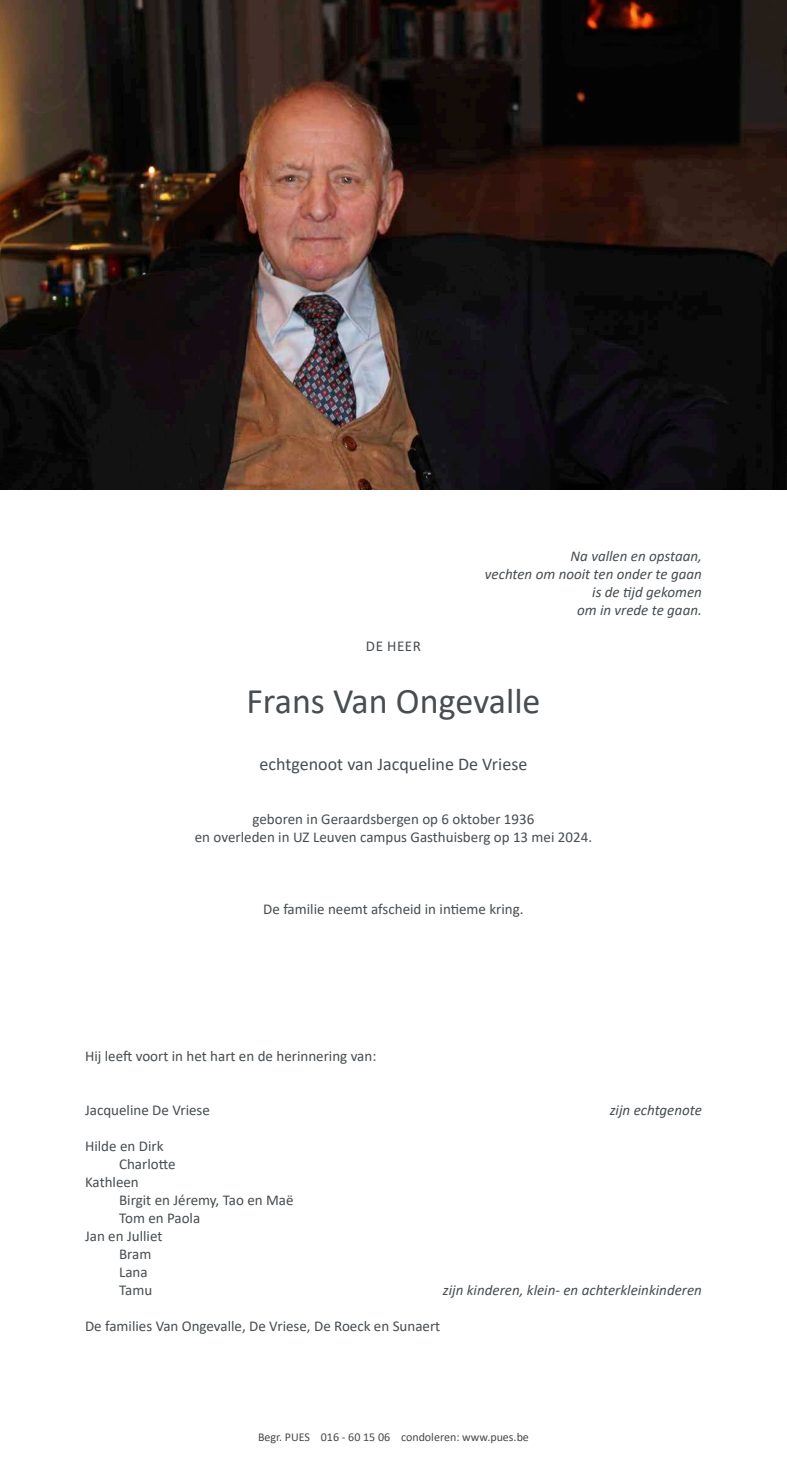
<style>
.page{position:relative;width:787px;height:1467px;background:#fff}
.page>*{position:absolute;margin:0;border:0;box-sizing:border-box;transform-origin:0 0}
.t1{font:36px "Calibri";color:#474d51}
.t2{font:18px "Calibri";color:#474d51}
.t3{font:15px/18px "Calibri";color:#474d51;text-align:center}
.t4{font:italic 15px/18px "Calibri";color:#474d51;text-align:right}
.t5{font:12px "Calibri";color:#474a4b}
</style>
<div class="page">
<img style="left:0;top:0;width:787px;height:489px">
<p class="t4" style="left:485px;top:547px;width:218px">Na vallen en opstaan,<br>vechten om nooit ten onder te gaan is de tijd gekomen<br>om in vrede te gaan.</p>
<p class="t3" style="left:366px;top:637px;width:57px">DE HEER</p>
<h1 class="t1" style="left:246px;top:676px;width:295px">Frans Van Ongevalle</h1>
<p class="t2" style="left:260px;top:752px;width:269px">echtgenoot van Jacqueline De Vriese</p>
<p class="t3" style="left:195px;top:810px;width:399px">geboren in Geraardsbergen op 6 oktober 1936<br>en overleden in UZ Leuven campus Gasthuisberg op 13 mei 2024.</p>
<p class="t3" style="left:263px;top:900px;width:262px">De familie neemt afscheid in intieme kring.</p>
<p class="t3" style="left:85px;top:1047px;width:293px">Hij leeft voort in het hart en de herinnering van:</p>
<p class="t3" style="left:85px;top:1101px;width:126px">Jacqueline De Vriese</p>
<p class="t4" style="left:609px;top:1101px;width:94px">zijn echtgenote</p>
<p class="t3" style="left:85px;top:1137px;width:80px">Hilde en Dirk</p>
<p class="t3" style="left:119px;top:1155px;width:58px">Charlotte</p>
<p class="t3" style="left:85px;top:1173px;width:55px">Kathleen</p>
<p class="t3" style="left:119px;top:1191px;width:176px">Birgit en Jéremy, Tao en Maë</p>
<p class="t3" style="left:119px;top:1209px;width:83px">Tom en Paola</p>
<p class="t3" style="left:85px;top:1227px;width:79px">Jan en Julliet</p>
<p class="t3" style="left:119px;top:1245px;width:34px">Bram</p>
<p class="t3" style="left:119px;top:1263px;width:30px">Lana</p>
<p class="t3" style="left:119px;top:1281px;width:35px">Tamu</p>
<p class="t4" style="left:443px;top:1281px;width:261px">zijn kinderen, klein- en achterkleinkinderen</p>
<p class="t3" style="left:85px;top:1317px;width:357px">De families Van Ongevalle, De Vriese, De Roeck en Sunaert</p>
<p class="t5" style="left:258px;top:1429px;width:272px">Begr. PUES 016 - 60 15 06 condoleren: www.pues.be</p>
</div>
